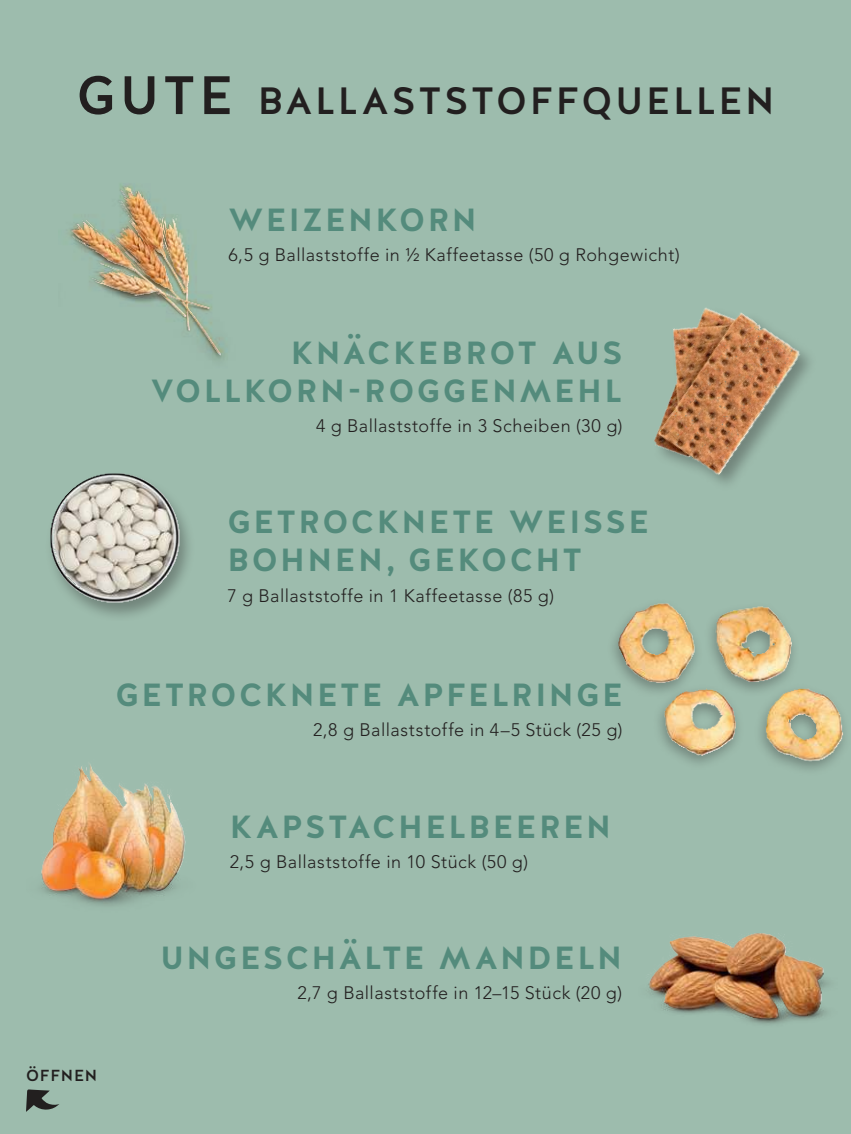
<style>
.page{position:relative;width:851px;height:1134px;background:#fff}
.page>*{position:absolute;margin:0;border:0;box-sizing:border-box;transform-origin:0 0}
.t1{font:500 38px "Halis GR";letter-spacing:.07em;color:#221f1f}
.t2{font:700 32px/38px "Halis GR";letter-spacing:.075em;color:#548b7c;text-align:right}
.t3{font:300 18px "Avenir LT Std";letter-spacing:.03em;color:#221f1f}
.t4{font:500 16px "Halis GR";letter-spacing:.05em;color:#221f1f}
.s1{font-size:54px}
</style>
<div class="page">
<div style="left:0;top:0;width:850px;height:1134px;background:#9dbcad"></div>
<svg style="left:26px;top:1089px;width:33px;height:23px"></svg>
<img style="left:68px;top:184px;width:158px;height:176px">
<img style="left:654px;top:307px;width:156px;height:177px">
<img style="left:50px;top:473px;width:139px;height:142px">
<img style="left:613px;top:603px;width:232px;height:167px">
<img style="left:41px;top:764px;width:145px;height:142px">
<img style="left:648px;top:933px;width:181px;height:91px">
<h1 class="t1" style="left:76px;top:79px;width:699px"><span class="s1">GUTE</span> BALLASTSTOFFQUELLEN</h1>
<h2 class="t2" style="left:228px;top:199px;width:250px">WEIZENKORN</h2>
<p class="t3" style="left:228px;top:247px;width:453px">6,5 g Ballaststoffe in ½ Kaffeetasse (50 g Rohgewicht)</p>
<h2 class="t2" style="left:151px;top:332px;width:473px">KNÄCKEBROT AUS<br>VOLLKORN-ROGGENMEHL</h2>
<p class="t3" style="left:316px;top:418px;width:308px">4 g Ballaststoffe in 3 Scheiben (30 g)</p>
<h2 class="t2" style="left:227px;top:501px;width:423px;text-align:left">GETROCKNETE WEISSE<br>BOHNEN, GEKOCHT</h2>
<p class="t3" style="left:227px;top:588px;width:328px">7 g Ballaststoffe in 1 Kaffeetasse (85 g)</p>
<h2 class="t2" style="left:115px;top:674px;width:508px">GETROCKNETE APFELRINGE</h2>
<p class="t3" style="left:313px;top:722px;width:311px">2,8 g Ballaststoffe in 4–5 Stück (25 g)</p>
<h2 class="t2" style="left:230px;top:806px;width:383px">KAPSTACHELBEEREN</h2>
<p class="t3" style="left:230px;top:854px;width:300px">2,5 g Ballaststoffe in 10 Stück (50 g)</p>
<p class="t4" style="left:26px;top:1066px;width:73px">ÖFFNEN</p>
<h2 class="t2" style="left:160px;top:937px;width:463px">UNGESCHÄLTE MANDELN</h2>
<p class="t3" style="left:297px;top:985px;width:326px">2,7 g Ballaststoffe in 12–15 Stück (20 g)</p>
</div>
